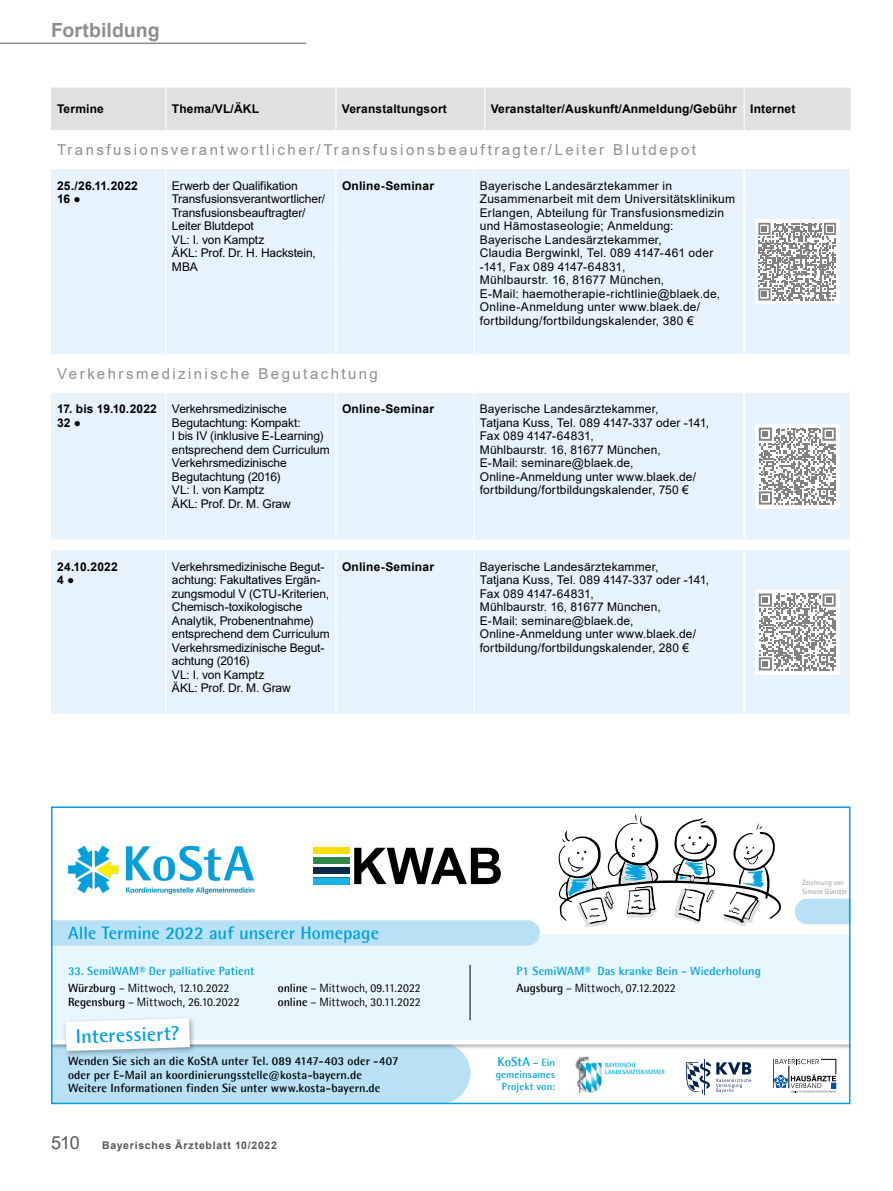
<style>
.page{position:relative;width:893px;height:1191px;background:#fff}
.page>*{position:absolute;margin:0;border:0;box-sizing:border-box;transform-origin:0 0}
.t1{font:700 19.8px "Agfa Rotis Semisans";color:#00a1dd}
.t2{font:700 19.5px "Arial";color:#908d91}
.t3{font:700 18px "Agfa Rotis Semisans";color:#00a1dd}
.t4{font:15px "Arial";letter-spacing:.16em;color:#908d91}
.t5{font:700 12.75px "Agfa Rotis Semisans";letter-spacing:.005em;color:#00a1dd}
.t6{font:12px/13.5px "Arial";letter-spacing:.01em;color:#000}
.t7{font:12px/13.5px "Arial";letter-spacing:-.01em;color:#000}
.t8{font:700 12px/13.5px "Arial";letter-spacing:.015em;color:#000}
.t9{font:700 12px/13.5px "Agfa Rotis Semisans";letter-spacing:.005em;color:#000}
.t10{font:12px/14.2px "Agfa Rotis Semisans";color:#000}
.t11{font:700 12px/17.2px "Agfa Rotis Semisans";letter-spacing:.005em;color:#00a1dd}
.t12{font:700 10.5px "Arial";letter-spacing:.075em;color:#575654}
.t13{font:700 10.5px/12px "Agfa Rotis Semisans";letter-spacing:.015em;color:#00a1dd;text-align:center}
.t14{font:7.5px/9px "Agfa Rotis Semisans";color:#989898;scale:.95 1}
.s1{color:#000}
.s2{font-weight:400;color:#000}
.s3{font-weight:700}
.s4{font-size:10.5px}
.s5{font-weight:400;font-size:18px}
</style>
<div class="page">
<hr style="left:0;top:43px;width:306px;height:1px;background:#908d91">
<div style="left:51px;top:88px;width:799px;height:42px;background:#e0dfe1"></div>
<hr style="left:165px;top:88px;width:1px;height:42px;background:#fff">
<hr style="left:335px;top:88px;width:1px;height:42px;background:#fff">
<hr style="left:484px;top:88px;width:1px;height:42px;background:#fff">
<hr style="left:744px;top:88px;width:1px;height:42px;background:#fff">
<div style="left:51px;top:169px;width:799px;height:545px;background:#e6f3fc"></div>
<hr style="left:335px;top:169px;width:1px;height:185px;background:#fff">
<hr style="left:473px;top:169px;width:1px;height:185px;background:#fff">
<hr style="left:335px;top:393px;width:1px;height:146px;background:#fff">
<hr style="left:473px;top:393px;width:1px;height:146px;background:#fff">
<hr style="left:335px;top:550px;width:1px;height:164px;background:#fff">
<hr style="left:473px;top:550px;width:1px;height:164px;background:#fff">
<hr style="left:165px;top:169px;width:1px;height:185px;background:#fff">
<hr style="left:165px;top:393px;width:1px;height:146px;background:#fff">
<hr style="left:165px;top:550px;width:1px;height:164px;background:#fff">
<hr style="left:743px;top:169px;width:2px;height:185px;background:#fff">
<hr style="left:743px;top:393px;width:2px;height:146px;background:#fff">
<hr style="left:743px;top:550px;width:2px;height:164px;background:#fff">
<div style="left:51px;top:354px;width:115px;height:11px;background:#fff"></div>
<div style="left:166px;top:354px;width:170px;height:11px;background:#fff"></div>
<div style="left:336px;top:354px;width:138px;height:11px;background:#fff"></div>
<div style="left:474px;top:354px;width:270px;height:11px;background:#fff"></div>
<div style="left:744px;top:354px;width:106px;height:11px;background:#fff"></div>
<div style="left:51px;top:382px;width:115px;height:11px;background:#fff"></div>
<div style="left:166px;top:382px;width:170px;height:11px;background:#fff"></div>
<div style="left:336px;top:382px;width:138px;height:11px;background:#fff"></div>
<div style="left:474px;top:382px;width:270px;height:11px;background:#fff"></div>
<div style="left:744px;top:382px;width:106px;height:11px;background:#fff"></div>
<div style="left:51px;top:539px;width:115px;height:11px;background:#fff"></div>
<div style="left:166px;top:539px;width:170px;height:11px;background:#fff"></div>
<div style="left:336px;top:539px;width:138px;height:11px;background:#fff"></div>
<div style="left:474px;top:539px;width:270px;height:11px;background:#fff"></div>
<div style="left:744px;top:539px;width:106px;height:11px;background:#fff"></div>
<div style="left:755px;top:219px;width:84px;height:85px;background:#fff"></div>
<svg style="left:758px;top:223px;width:78px;height:77px"></svg>
<div style="left:755px;top:424px;width:84px;height:84px;background:#fff"></div>
<svg style="left:759px;top:428px;width:77px;height:76px"></svg>
<div style="left:755px;top:590px;width:84px;height:84px;background:#fff"></div>
<svg style="left:759px;top:593px;width:77px;height:77px"></svg>
<div style="left:51px;top:927px;width:799px;height:177px;background:#e8f6fd"></div>
<div style="left:419px;top:1042px;width:431px;height:62px;background:#fff"></div>
<img style="left:575px;top:1056px;width:90px;height:38px">
<svg style="left:686px;top:1059px;width:65px;height:36px"></svg>
<svg style="left:773px;top:1059px;width:63px;height:33px"></svg>
<div style="left:51px;top:1039px;width:799px;height:10px;background:#000;opacity:.3"></div>
<hr style="left:51px;top:1040px;width:799px;height:4px;background:#fff">
<svg style="left:54px;top:1018px;width:416px;height:83px"></svg>
<svg style="left:54px;top:814px;width:793px;height:131px"></svg>
<img style="left:313px;top:847px;width:37px;height:6px">
<img style="left:313px;top:857px;width:37px;height:6px">
<img style="left:313px;top:868px;width:37px;height:6px">
<img style="left:313px;top:878px;width:37px;height:6px">
<img style="left:354px;top:847px;width:147px;height:37px">
<hr style="left:470px;top:964px;width:1px;height:56px;background:#000">
<div style="left:51px;top:806px;width:799px;height:298px;border:2px solid #00a1dd"></div>
<h2 class="t2" style="left:51px;top:16px;width:110px">Fortbildung</h2>
<p class="t8" style="left:57px;top:102px;width:48px">Termine</p>
<p class="t8" style="left:172px;top:102px;width:89px">Thema/VL/ÄKL</p>
<p class="t8" style="left:342px;top:102px;width:106px">Veranstaltungsort</p>
<p class="t8" style="left:491px;top:102px;width:306px">Veranstalter/Auskunft/Anmeldung/Gebühr Internet</p>
<p class="t4" style="left:57px;top:140px;width:640px">Transfusionsverantwortlicher/Transfusionsbeauftragter/Leiter Blutdepot</p>
<p class="t8" style="left:57px;top:179px;width:82px">25./26.11.2022<br>16 ●</p>
<p class="t7" style="left:172px;top:178px;width:155px">Erwerb der Qualifikation<br>Transfusionsverantwortlicher/<br>Transfusionsbeauftragter/<br>Leiter Blutdepot<br>VL: I. von Kamptz<br>ÄKL: Prof. Dr. H. Hackstein,<br>MBA</p>
<p class="t8" style="left:342px;top:179px;width:93px">Online-Seminar</p>
<p class="t6" style="left:480px;top:178px;width:257px">Bayerische Landesärztekammer in Zusammenarbeit mit dem Universitätsklinikum Erlangen, Abteilung für Transfusionsmedizin und Hämostaseologie; Anmeldung:<br>Bayerische Landesärztekammer,<br>Claudia Bergwinkl, Tel. 089 4147-461 oder -141, Fax 089 4147-64831,<br>Mühlbaurstr. 16, 81677 München,<br>E-Mail: haemotherapie-richtlinie@blaek.de, Online-Anmeldung unter www.blaek.de/ fortbildung/fortbildungskalender, 380 €</p>
<p class="t4" style="left:57px;top:363px;width:322px">Verkehrsmedizinische Begutachtung</p>
<p class="t8" style="left:57px;top:402px;width:101px">17. bis 19.10.2022<br>32 ●</p>
<p class="t7" style="left:172px;top:402px;width:159px">Verkehrsmedizinische<br>Begutachtung: Kompakt:<br>I bis IV (inklusive E-Learning) entsprechend dem Curriculum<br>Verkehrsmedizinische<br>Begutachtung (2016)<br>VL: I. von Kamptz<br>ÄKL: Prof. Dr. M. Graw</p>
<p class="t8" style="left:342px;top:402px;width:93px">Online-Seminar</p>
<p class="t6" style="left:480px;top:402px;width:231px">Bayerische Landesärztekammer,<br>Tatjana Kuss, Tel. 089 4147-337 oder -141, Fax 089 4147-64831,<br>Mühlbaurstr. 16, 81677 München,<br>E-Mail: seminare@blaek.de, Online-Anmeldung unter www.blaek.de/ fortbildung/fortbildungskalender, 750 €</p>
<p class="t8" style="left:57px;top:560px;width:62px">24.10.2022<br>4 ●</p>
<p class="t7" style="left:172px;top:559px;width:159px">Verkehrsmedizinische Begut&shy;achtung: Fakultatives Ergän&shy;zungsmodul V (CTU-Kriterien,<br>Chemisch-toxikologische<br>Analytik, Probenentnahme) entsprechend dem Curriculum<br>Verkehrsmedizinische Begut&shy;achtung (2016)<br>VL: I. von Kamptz<br>ÄKL: Prof. Dr. M. Graw</p>
<p class="t8" style="left:342px;top:560px;width:93px">Online-Seminar</p>
<p class="t6" style="left:480px;top:559px;width:231px">Bayerische Landesärztekammer,<br>Tatjana Kuss, Tel. 089 4147-337 oder -141, Fax 089 4147-64831,<br>Mühlbaurstr. 16, 81677 München,<br>E-Mail: seminare@blaek.de, Online-Anmeldung unter www.blaek.de/ fortbildung/fortbildungskalender, 280 €</p>
<h3 class="t3" style="left:68px;top:922px;width:312px">Alle Termine 2022 auf unserer Homepage</h3>
<p class="t11" style="left:68px;top:962px;width:188px">33. SemiWAM® Der palliative Patient</p>
<p class="t11" style="left:517px;top:962px;width:246px">P1 SemiWAM® Das kranke Bein - Wiederholung<br><span class="s1">Augsburg</span> <span class="s2">– Mittwoch, 07.12.2022</span></p>
<p class="t10" style="left:68px;top:980px;width:173px"><span class="s3">Würzburg</span> – Mittwoch, 12.10.2022<br><span class="s3">Regensburg</span> – Mittwoch, 26.10.2022</p>
<p class="t10" style="left:278px;top:980px;width:144px"><span class="s3">online</span> – Mittwoch, 09.11.2022 <span class="s3">online</span> – Mittwoch, 30.11.2022</p>
<h1 class="t1" style="left:75px;top:1024px;width:106px;rotate:-2deg">Interessiert?</h1>
<p class="t9" style="left:68px;top:1054px;width:332px">Wenden Sie sich an die KoStA unter Tel. 089 4147-403 oder -407 oder per E-Mail an koordinierungsstelle@kosta-bayern.de<br>Weitere Informationen finden Sie unter www.kosta-bayern.de</p>
<p class="t5" style="left:498px;top:1053px;width:59px">KoStA <span class="s4">– Ein</span></p>
<p class="t13" style="left:496px;top:1068px;width:61px">gemeinsames<br>Projekt von:</p>
<p class="t12" style="left:51px;top:1137px;width:228px"><span class="s5">510</span> Bayerisches Ärzteblatt 10/2022</p>
<p class="t14" style="left:802px;top:878px;width:49px">Zeichnung von<br>Simone Günster</p>
</div>
